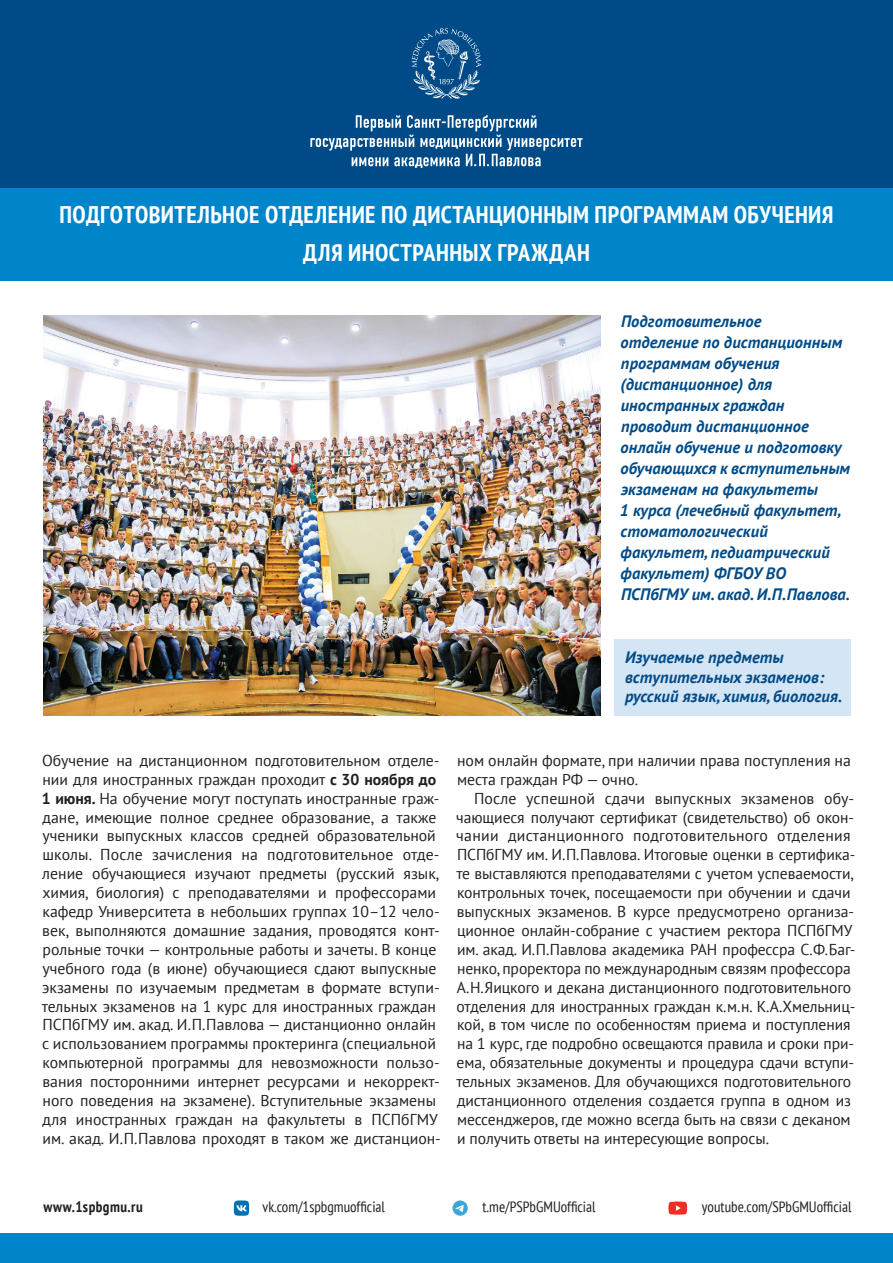
<style>
.page{position:relative;width:893px;height:1263px;background:#fff}
.page>*{position:absolute;margin:0;border:0;box-sizing:border-box;transform-origin:0 0}
.t1{font:700 condensed 24px/37.5px "PT Sans";letter-spacing:.02em;color:#fff;text-align:center}
.t2{font:italic 700 16.5px/21px "PT Sans";letter-spacing:.005em;color:#004b87}
.t3{font:15.75px/18.9px "PT Sans";color:#231f20}
.t4{font:condensed 15px "PT Sans";color:#231f20}
.t5{font:700 condensed 15px "PT Sans";letter-spacing:.03em;color:#231f20}
.s1{font-weight:700}
</style>
<div class="page">
<div style="left:614px;top:639px;width:236px;height:76px;background:#d4e5f5"></div>
<div style="left:0;top:0;width:893px;height:281px;background:#0084ca"></div>
<div style="left:0;top:1233px;width:893px;height:30px;background:#0084ca"></div>
<div style="left:0;top:0;width:893px;height:187px;background:#004b87"></div>
<svg style="left:310px;top:115px;width:273px;height:53px"></svg>
<svg style="left:412px;top:28px;width:69px;height:71px"></svg>
<svg style="left:234px;top:1200px;width:15px;height:16px"></svg>
<svg style="left:668px;top:1201px;width:19px;height:13px"></svg>
<svg style="left:452px;top:1200px;width:16px;height:16px"></svg>
<svg style="left:455px;top:1205px;width:9px;height:7px"></svg>
<img style="left:43px;top:316px;width:557px;height:399px">
<h1 class="t1" style="left:59px;top:196px;width:776px">ПОДГОТОВИТЕЛЬНОЕ ОТДЕЛЕНИЕ ПО ДИСТАНЦИОННЫМ ПРОГРАММАМ ОБУЧЕНИЯ<br>ДЛЯ ИНОСТРАННЫХ ГРАЖДАН</h1>
<p class="t2" style="left:620px;top:311px;width:232px">Подготовительное<br>отделение по дистанционным программам обучения (дистанционное) для иностранных граждан проводит дистанционное онлайн обучение и подготовку обучающихся к вступительным экзаменам на факультеты<br>1 курса (лечебный факультет, стоматологический факультет, педиатрический факультет) ФГБОУ ВО<br>ПСПбГМУ им. акад. И.П.Павлова.</p>
<p class="t2" style="left:625px;top:647px;width:219px;line-height:19.8px">Изучаемые предметы вступительных экзаменов: русский язык, химия, биология.</p>
<p class="t3" style="left:42px;top:750px;width:401px">Обучение на дистанционном подготовительном отделе&shy;нии для иностранных граждан проходит <span class="s1">с 30 ноября до 1 июня.</span> На обучение могут поступать иностранные граж&shy;дане, имеющие полное среднее образование, а также ученики выпускных классов средней образовательной школы. После зачисления на подготовительное отде&shy;ление обучающиеся изучают предметы (русский язык, химия, биология) с преподавателями и профессорами кафедр Университета в небольших группах 10–12 чело&shy;век, выполняются домашние задания, проводятся конт&shy;рольные точки — контрольные работы и зачеты. В конце учебного года (в июне) обучающиеся сдают выпускные экзамены по изучаемым предметам в формате вступи&shy;тельных экзаменов на 1 курс для иностранных граждан ПСПбГМУ им. акад. И.П.Павлова — дистанционно онлайн с использованием программы проктеринга (специальной компьютерной программы для невозможности пользо&shy;вания посторонними интернет ресурсами и некоррект&shy;ного поведения на экзамене). Вступительные экзамены для иностранных граждан на факультеты в ПСПбГМУ им. акад. И.П.Павлова проходят в таком же дистанцион-</p>
<p class="t3" style="left:457px;top:750px;width:395px">ном онлайн формате, при наличии права поступления на места граждан РФ — очно.</p>
<p class="t3" style="left:456px;top:788px;width:401px;text-indent:18px">После успешной сдачи выпускных экзаменов обу&shy;чающиеся получают сертификат (свидетельство) об окон&shy;чании дистанционного подготовительного отделения ПСПбГМУ им. И.П.Павлова. Итоговые оценки в сертифика&shy;те выставляются преподавателями с учетом успеваемости, контрольных точек, посещаемости при обучении и сдачи выпускных экзаменов. В курсе предусмотрено организа&shy;ционное онлайн-собрание с участием ректора ПСПбГМУ им. акад. И.П.Павлова академика РАН профессра С.Ф.Баг&shy;ненко, проректора по международным связям профессора А.Н.Яицкого и декана дистанционного подготовительного отделения для иностранных граждан к.м.н. К.А.Хмельниц&shy;кой, в том числе по особенностям приема и поступления на 1 курс, где подробно освещаются правила и сроки при&shy;ема, обязательные документы и процедура сдачи вступи&shy;тельных экзаменов. Для обучающихся подготовительного дистанционного отделения создается группа в одном из мессенджеров, где можно всегда быть на связи с деканом и получить ответы на интересующие вопросы.</p>
<p class="t5" style="left:44px;top:1197px;width:101px">www.1spbgmu.ru</p>
<p class="t4" style="left:263px;top:1197px;width:124px">vk.com/1spbgmuofficial</p>
<p class="t4" style="left:482px;top:1197px;width:115px">t.me/PSPbGMUofficial</p>
<p class="t4" style="left:702px;top:1197px;width:151px">youtube.com/SPbGMUofficial</p>
</div>
